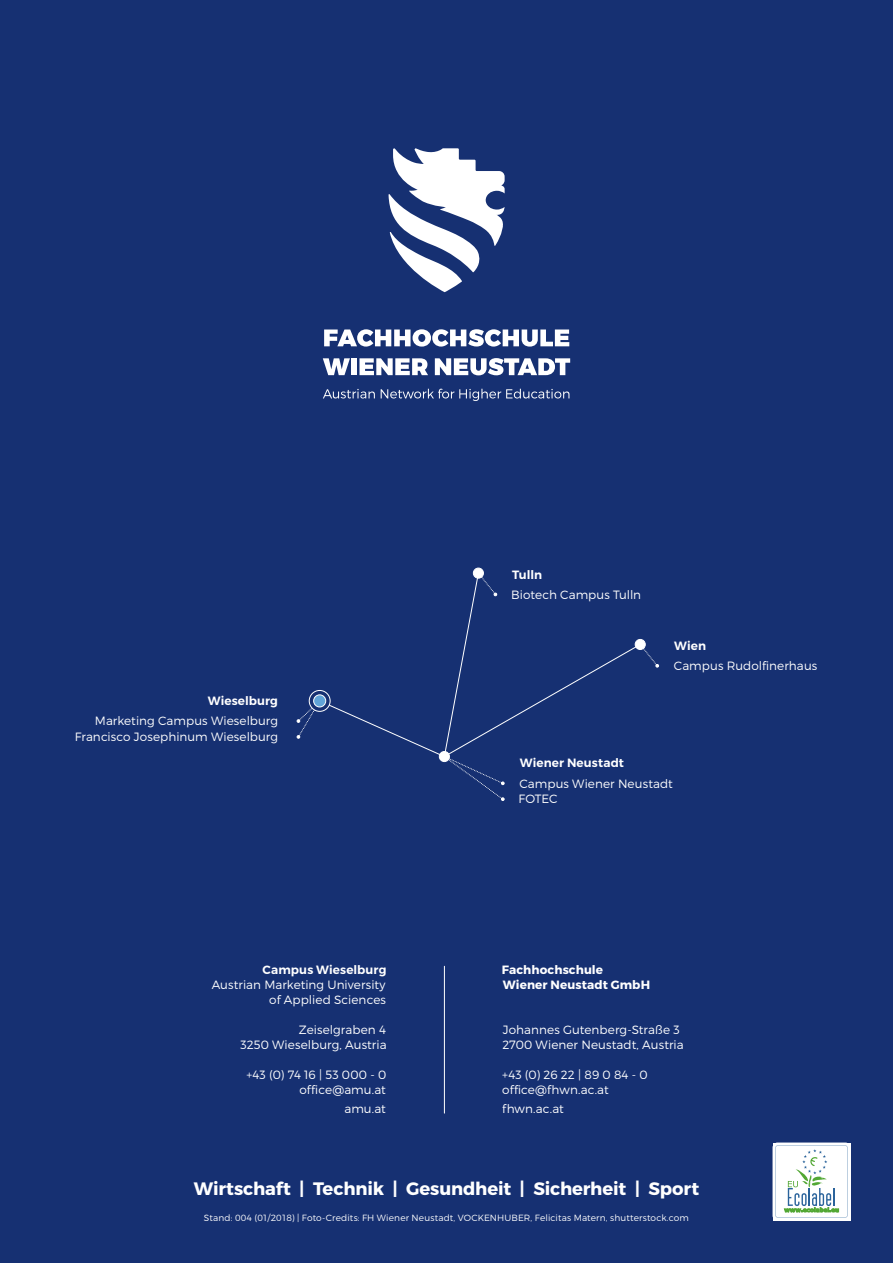
<style>
.page{position:relative;width:893px;height:1263px;background:#163072}
.page>*{position:absolute;margin:0;border:0;box-sizing:border-box;transform-origin:0 0}
.t1{font:700 18px "Montserrat";letter-spacing:-.005em;color:#fff}
.t2{font:300 12px/15.9px "Montserrat";letter-spacing:.005em;color:#fff;text-align:right}
.t3{font:600 12px "Montserrat";letter-spacing:.01em;color:#fff}
.t4{font:700 12px/15px "Montserrat";letter-spacing:.01em;color:#fff}
.t5{font:300 9px "Montserrat";letter-spacing:.015em;color:#fff}
</style>
<div class="page">
<svg style="left:389px;top:148px;width:116px;height:144px"></svg>
<svg style="left:324px;top:329px;width:245px;height:18px"></svg>
<svg style="left:323px;top:358px;width:27px;height:17px"></svg>
<div style="left:351px;top:358px;width:6px;height:17px;background:#fff"></div>
<svg style="left:359px;top:358px;width:69px;height:17px"></svg>
<svg style="left:435px;top:358px;width:135px;height:17px"></svg>
<svg style="left:323px;top:389px;width:52px;height:9px"></svg>
<svg style="left:381px;top:389px;width:188px;height:12px"></svg>
<div style="left:473px;top:568px;width:10px;height:10px;background:#fff;border-radius:50%"></div>
<div style="left:473px;top:568px;width:11px;height:10px;border:1px solid #fff;border-radius:50%"></div>
<svg style="left:297px;top:572px;width:362px;height:229px"></svg>
<div style="left:439px;top:751px;width:10px;height:10px;background:#fff;border-radius:50%"></div>
<div style="left:439px;top:751px;width:11px;height:11px;border:1px solid #fff;border-radius:50%"></div>
<hr style="left:444px;top:966px;width:1px;height:147px;background:#fff">
<div style="left:772px;top:1142px;width:78px;height:78px;background:linear-gradient(to right,#fff,#fff);border-radius:5px"></div>
<svg style="left:775px;top:1145px;width:72px;height:72px;background:#e2ece8"></svg>
<p class="t3" style="left:208px;top:693px;width:72px">Wieselburg</p>
<p class="t2" style="left:75px;top:713px;width:205px">Marketing Campus Wieselburg<br>Francisco Josephinum Wieselburg</p>
<p class="t3" style="left:512px;top:567px;width:31px">Tulln</p>
<p class="t2" style="left:511px;top:586px;width:132px">Biotech Campus Tulln</p>
<p class="t3" style="left:674px;top:638px;width:33px">Wien</p>
<p class="t2" style="left:674px;top:658px;width:145px">Campus Rudolfinerhaus</p>
<p class="t3" style="left:520px;top:756px;width:106px">Wiener Neustadt</p>
<p class="t2" style="left:518px;top:775px;width:156px;text-align:left">Campus Wiener Neustadt<br>FOTEC</p>
<p class="t3" style="left:263px;top:962px;width:125px">Campus Wieselburg</p>
<p class="t4" style="left:502px;top:963px;width:150px">Fachhochschule<br>Wiener Neustadt GmbH</p>
<p class="t2" style="left:503px;top:1022px;width:178px">Johannes Gutenberg-Straße 3</p>
<p class="t2" style="left:212px;top:977px;width:175px">Austrian Marketing University</p>
<p class="t2" style="left:241px;top:1022px;width:148px;line-height:15px">Zeiselgraben 4<br>3250 Wieselburg, Austria</p>
<p class="t2" style="left:246px;top:1067px;width:141px">+43 (0) 74 16 | 53 000 - 0</p>
<p class="t2" style="left:502px;top:1067px;width:147px">+43 (0) 26 22 | 89 0 84 - 0</p>
<p class="t2" style="left:299px;top:1082px;width:88px">office@amu.at</p>
<p class="t2" style="left:502px;top:1082px;width:108px">office@fhwn.ac.at</p>
<p class="t2" style="left:344px;top:1101px;width:43px">amu.at</p>
<p class="t2" style="left:502px;top:1101px;width:63px">fhwn.ac.at</p>
<p class="t2" style="left:269px;top:992px;width:118px">of Applied Sciences</p>
<p class="t2" style="left:502px;top:1037px;width:183px">2700 Wiener Neustadt, Austria</p>
<h1 class="t1" style="left:194px;top:1177px;width:507px">Wirtschaft | Technik | Gesundheit | Sicherheit | Sport</h1>
<p class="t5" style="left:204px;top:1212px;width:486px">Stand: 004 (01/2018) | Foto-Credits: FH Wiener Neustadt, VOCKENHUBER, Felicitas Matern, shutterstock.com</p>
</div>
